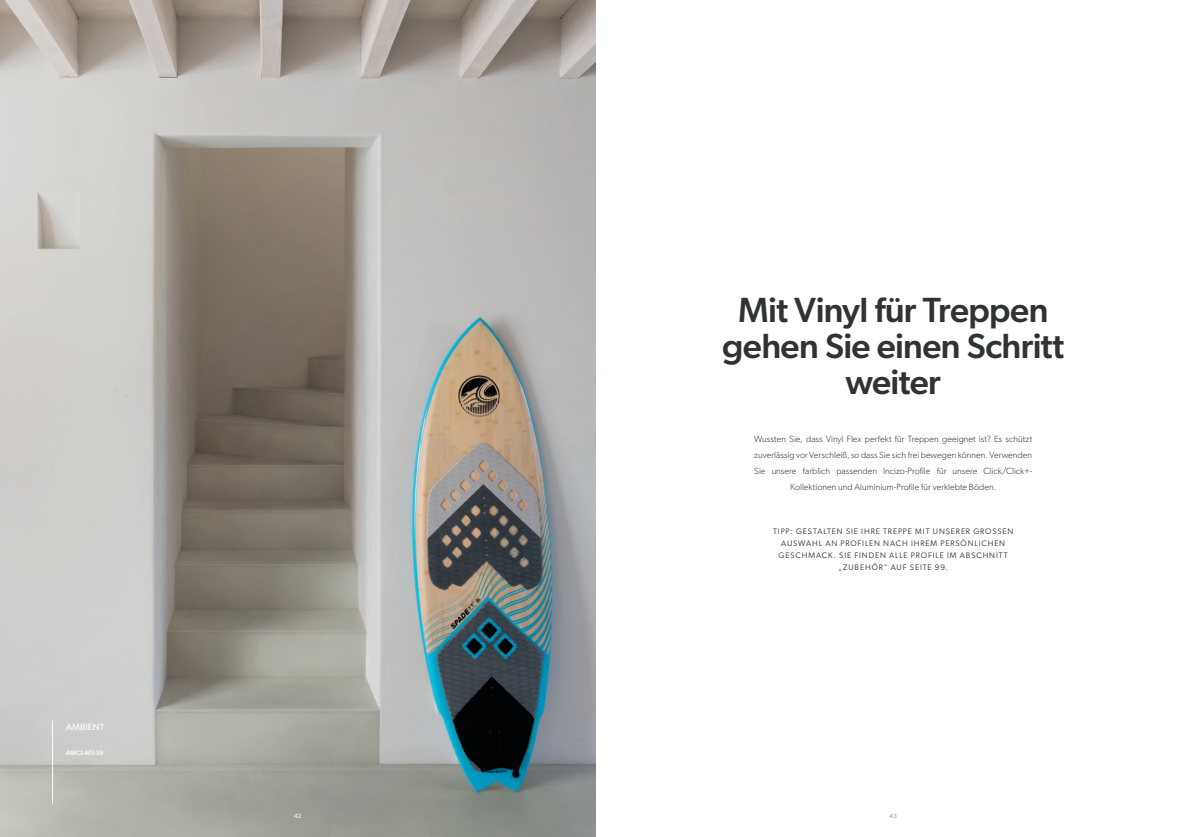
<style>
.page{position:relative;width:1191px;height:837px;background:#fff}
.page>*{position:absolute;margin:0;border:0;box-sizing:border-box;transform-origin:0 0}
.t1{font:500 35px/36px "Gibson";letter-spacing:-.02em;color:#2f3333;text-align:center}
.t2{font:300 9px/16px "Gibson";letter-spacing:.005em;color:#2f3333;text-align:center}
.t3{font:9px "Gibson";letter-spacing:.025em;color:#fff}
.t4{font:8px/12px "Gibson";letter-spacing:.11em;color:#2f3333;text-align:center}
.t5{font:500 6.5px "Gibson";letter-spacing:.03em;color:#fff}
.t6{font:6px "Gibson";color:#fff}
.t7{font:6px "Gibson";color:#929797}
</style>
<div class="page">
<img style="left:0;top:0;width:595px;height:836px">
<hr style="left:52px;top:720px;width:1px;height:82px;background:#fff">
<p class="t3" style="left:66px;top:721px;width:40px">AMBIENT</p>
<p class="t5" style="left:66px;top:748px;width:39px">AMCL40139</p>
<h1 class="t1" style="left:722px;top:291px;width:343px">Mit Vinyl für Treppen gehen Sie einen Schritt weiter</h1>
<p class="t2" style="left:754px;top:430px;width:279px">Wussten Sie, dass Vinyl Flex perfekt für Treppen geeignet ist? Es schützt zuverlässig vor Verschleiß, so dass Sie sich frei bewegen können. Verwenden Sie unsere farblich passenden Incizo-Profile für unsere Click/Click+- Kollektionen und Aluminium-Profile für verklebte Böden.</p>
<p class="t4" style="left:773px;top:524px;width:242px">TIPP: GESTALTEN SIE IHRE TREPPE MIT UNSERER GROSSEN AUSWAHL AN PROFILEN NACH IHREM PERSÖNLICHEN GESCHMACK. SIE FINDEN ALLE PROFILE IM ABSCHNITT „ZUBEHÖR“ AUF SEITE 99.</p>
<p class="t6" style="left:294px;top:812px;width:9px">42</p>
<p class="t7" style="left:889px;top:812px;width:9px">43</p>
</div>
